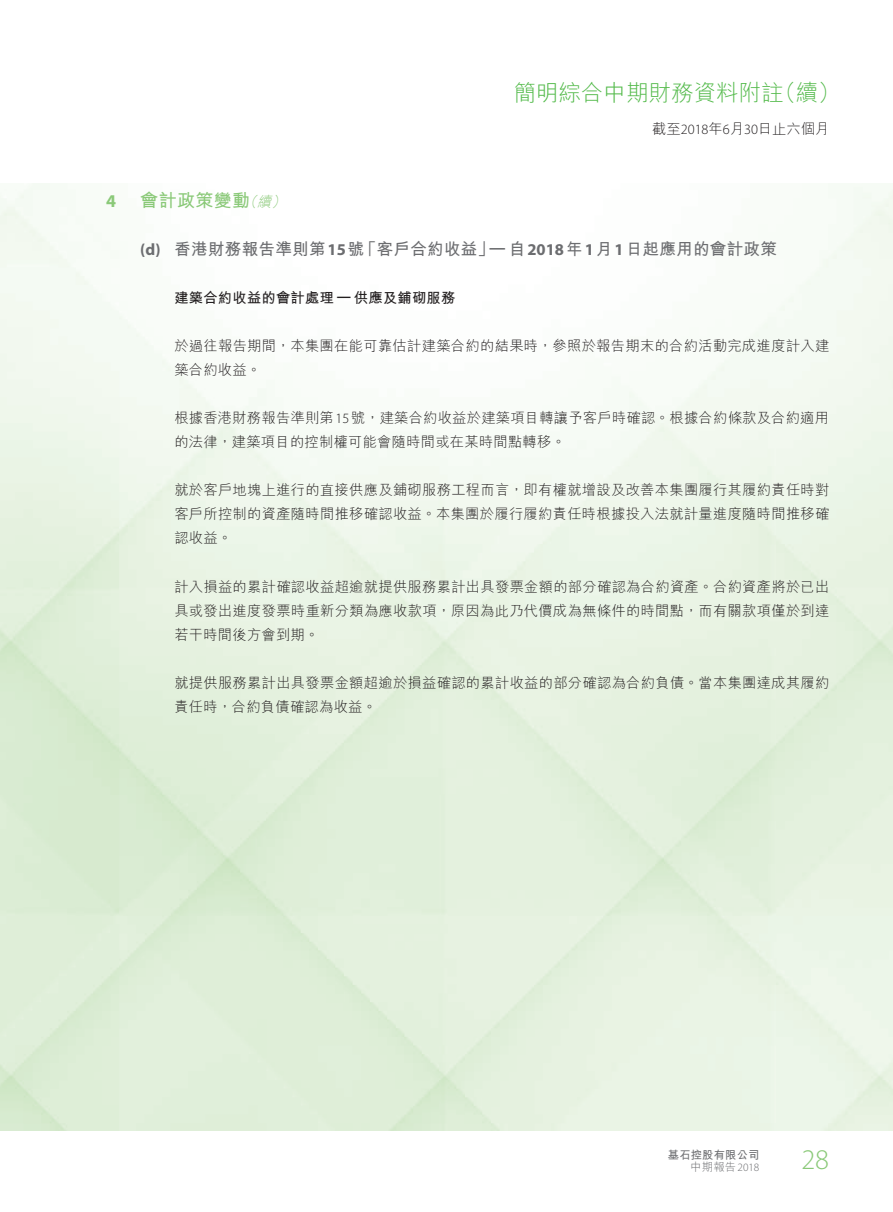
<style>
.page{position:relative;width:893px;height:1212px;background:#fff}
.page>*{position:absolute;margin:0;border:0;box-sizing:border-box;transform-origin:0 0}
.t1{font:300 28.5px "Myriad Pro";color:#8ac978}
.t2{font:300 22.5px "M Hei HK";color:#51b948}
._01_H1{font:700 18px "M Hei HK";letter-spacing:.02em;color:#8ac978}
._01_H1-2{font:700 18px "Myriad Pro";color:#8ac978}
._02_H2{font:700 16.5px "M Hei HK";letter-spacing:.02em;color:#6c6d70}
._02_H2-2{font:700 16.5px "Myriad Pro";color:#6c6d70}
._00_txt{font:300 14.25px/24px "M Hei HK";letter-spacing:.025em;color:#231f20}
._03_H3{font:700 14.25px "M Hei HK";letter-spacing:.02em;color:#231f20}
._00_txt-2{font:300 14.25px "M Hei HK";color:#231f20}
._01_H1-3{font:italic 300 14.25px "M Hei HK";color:#8ac978}
._03_H3-2{font:700 14.25px "Myriad Pro";color:#231f20}
.t3{font:700 11.25px "M Hei HK";letter-spacing:.02em;color:#6c6d70}
.t4{font:300 11.25px "M Hei HK";color:#6c6d70}
.s1{font-family:"Myriad Pro"}
</style>
<div class="page">
<p class="_01_H1-2" style="left:106px;top:190px;width:11px">4</p>
<h2 class="t2" style="left:774px;top:81px;width:68px">（續(</h2>
<h2 class="t2" style="left:514px;top:81px;width:271px">簡明綜合中期財務資料附註</h2>
<p class="_01_H1" style="left:140px;top:188px;width:111px">會計政策變動</p>
<p class="_01_H1-3" style="left:257px;top:195px;width:19px">續</p>
<p class="_01_H1-3" style="left:243px;top:195px;width:19px">（</p>
<p class="_01_H1-3" style="left:271px;top:195px;width:19px">(</p>
<p class="_00_txt-2" style="left:652px;top:122px;width:178px">截至<span class="s1">2018</span>年月<span class="s1">6 30</span>日止六個月</p>
<p class="_02_H2-2" style="left:140px;top:239px;width:22px">)d(</p>
<p class="_02_H2" style="left:360px;top:237px;width:418px">「客戶合約收益」<sup>—</sup> 自<span class="s1">2018</span>年<span class="s1">1</span>月<span class="s1">1</span>日起應用的會計政策</p>
<p class="_02_H2" style="left:174px;top:237px;width:192px">香港財務報告準則第<span class="s1">15</span>號</p>
<p class="_03_H3" style="left:174px;top:288px;width:161px">建築合約收益的會計處理</p>
<p class="_00_txt" style="left:174px;top:334px;width:657px">於過往報告期間，本集團在能可靠估計建築合約的結果時，參照於報告期末的合約活動完成進度計入建築合約收益。</p>
<p class="_00_txt" style="left:174px;top:406px;width:656px">根據香港財務報告準則第<span class="s1">15</span>號，建築合約收益於建築項目轉讓予客戶時確認。根據合約條款及合約適用的法律，建築項目的控制權可能會隨時間或在某時間點轉移。</p>
<p class="_00_txt" style="left:174px;top:478px;width:657px;text-align:justify">就於客戶地塊上進行的直接供應及鋪砌服務工程而言，即有權就增設及改善本集團履行其履約責任時對客戶所控制的資產隨時間推移確認收益。本集團於履行履約責任時根據投入法就計量進度隨時間推移確認收益。</p>
<p class="_00_txt" style="left:174px;top:574px;width:657px;text-align:justify">計入損益的累計確認收益超逾就提供服務累計出具發票金額的部分確認為合約資產。合約資產將於已出具或發出進度發票時重新分類為應收款項，原因為此乃代價成為無條件的時間點，而有關款項僅於到達若干時間後方會到期。</p>
<p class="_00_txt" style="left:174px;top:670px;width:657px">就提供服務累計出具發票金額超逾於損益確認的累計收益的部分確認為合約負債。當本集團達成其履約責任時，合約負債確認為收益。</p>
<p class="_03_H3" style="left:354px;top:288px;width:103px">供應及鋪砌服務</p>
<p class="_03_H3-2" style="left:337px;top:287px;width:16px">—</p>
<p class="t3" style="left:668px;top:1146px;width:93px">基石控股有限公司</p>
<h1 class="t1" style="left:801px;top:1142px;width:29px">28</h1>
<p class="t4" style="left:690px;top:1161px;width:71px">中期報告<span class="s1">2018</span></p>
</div>
